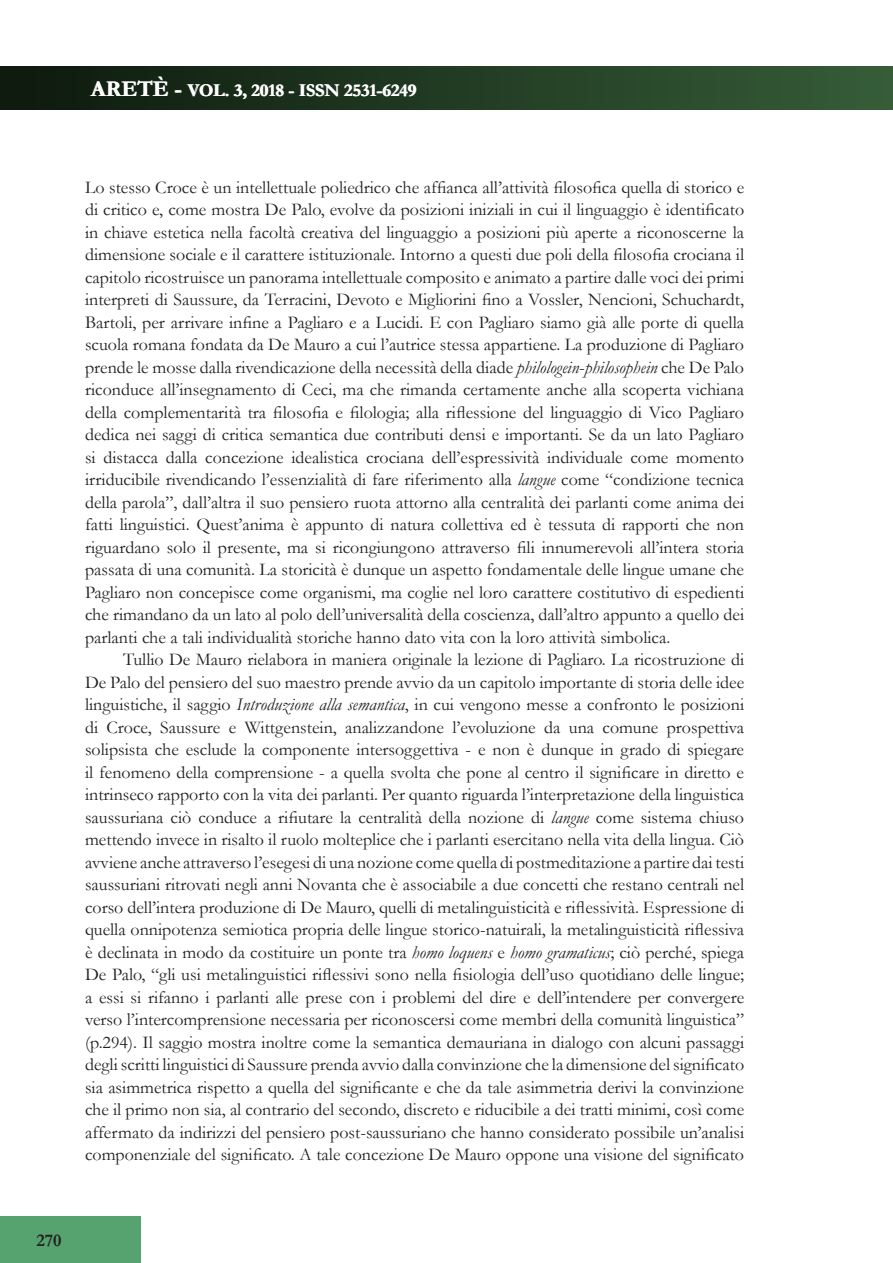
<style>
.page{position:relative;width:893px;height:1263px;background:#fff}
.page>*{position:absolute;margin:0;border:0;box-sizing:border-box;transform-origin:0 0}
.testo{font:18px/22.5px "Garamond";color:#231f20;text-align:justify}
.t1{font:700 18px "Garamond";color:#fff}
.t2{font:700 18px "Garamond";color:#231f20}
.s1{font-size:22.5px}
.s2{font-style:italic}
</style>
<div class="page">
<div style="left:0;top:1217px;width:140px;height:46px;background:#56a36f"></div>
<div style="left:0;top:67px;width:893px;height:42px;background:linear-gradient(to right,#0d190e,#365d38)"></div>
<p class="t1" style="left:91px;top:78px;width:327px"><span class="s1">ARETÈ -</span> VOL. 3, 2018 - ISSN 2531-6249</p>
<p class="testo" style="left:85px;top:175px;width:661px">Lo stesso Croce è un intellettuale poliedrico che affianca all’attività filosofica quella di storico e di critico e, come mostra De Palo, evolve da posizioni iniziali in cui il linguaggio è identificato in chiave estetica nella facoltà creativa del linguaggio a posizioni più aperte a riconoscerne la dimensione sociale e il carattere istituzionale. Intorno a questi due poli della filosofia crociana il capitolo ricostruisce un panorama intellettuale composito e animato a partire dalle voci dei primi interpreti di Saussure, da Terracini, Devoto e Migliorini fino a Vossler, Nencioni, Schuchardt, Bartoli, per arrivare infine a Pagliaro e a Lucidi. E con Pagliaro siamo già alle porte di quella scuola romana fondata da De Mauro a cui l’autrice stessa appartiene. La produzione di Pagliaro prende le mosse dalla rivendicazione della necessità della diade <span class="s2">philologein</span>-<span class="s2">philosophein</span> che De Palo riconduce all’insegnamento di Ceci, ma che rimanda certamente anche alla scoperta vichiana della complementarità tra filosofia e filologia; alla riflessione del linguaggio di Vico Pagliaro dedica nei saggi di critica semantica due contributi densi e importanti. Se da un lato Pagliaro si distacca dalla concezione idealistica crociana dell’espressività individuale come momento irriducibile rivendicando l’essenzialità di fare riferimento alla <span class="s2">langue</span> come “condizione tecnica della parola”, dall’altra il suo pensiero ruota attorno alla centralità dei parlanti come anima dei fatti linguistici. Quest’anima è appunto di natura collettiva ed è tessuta di rapporti che non riguardano solo il presente, ma si ricongiungono attraverso fili innumerevoli all’intera storia passata di una comunità. La storicità è dunque un aspetto fondamentale delle lingue umane che Pagliaro non concepisce come organismi, ma coglie nel loro carattere costitutivo di espedienti che rimandano da un lato al polo dell’universalità della coscienza, dall’altro appunto a quello dei parlanti che a tali individualità storiche hanno dato vita con la loro attività simbolica.</p>
<p class="testo" style="left:85px;top:648px;width:661px;text-indent:38px">Tullio De Mauro rielabora in maniera originale la lezione di Pagliaro. La ricostruzione di De Palo del pensiero del suo maestro prende avvio da un capitolo importante di storia delle idee linguistiche, il saggio <span class="s2">Introduzione alla semantica</span>, in cui vengono messe a confronto le posizioni di Croce, Saussure e Wittgenstein, analizzandone l’evoluzione da una comune prospettiva solipsista che esclude la componente intersoggettiva - e non è dunque in grado di spiegare il fenomeno della comprensione - a quella svolta che pone al centro il significare in diretto e intrinseco rapporto con la vita dei parlanti. Per quanto riguarda l’interpretazione della linguistica saussuriana ciò conduce a rifiutare la centralità della nozione di <span class="s2">langue</span> come sistema chiuso mettendo invece in risalto il ruolo molteplice che i parlanti esercitano nella vita della lingua. Ciò avviene anche attraverso l’esegesi di una nozione come quella di postmeditazione a partire dai testi saussuriani ritrovati negli anni Novanta che è associabile a due concetti che restano centrali nel corso dell’intera produzione di De Mauro, quelli di metalinguisticità e riflessività. Espressione di quella onnipotenza semiotica propria delle lingue storico-natuirali, la metalinguisticità riflessiva è declinata in modo da costituire un ponte tra <span class="s2">homo loquens</span> e <span class="s2">homo gramaticus</span>; ciò perché, spiega De Palo, “gli usi metalinguistici riflessivi sono nella fisiologia dell’uso quotidiano delle lingue; a essi si rifanno i parlanti alle prese con i problemi del dire e dell’intendere per convergere verso l’intercomprensione necessaria per riconoscersi come membri della comunità linguistica” (p.294). Il saggio mostra inoltre come la semantica demauriana in dialogo con alcuni passaggi degli scritti linguistici di Saussure prenda avvio dalla convinzione che la dimensione del significato sia asimmetrica rispetto a quella del significante e che da tale asimmetria derivi la convinzione che il primo non sia, al contrario del secondo, discreto e riducibile a dei tratti minimi, così come affermato da indirizzi del pensiero post-saussuriano che hanno considerato possibile un’analisi componenziale del significato. A tale concezione De Mauro oppone una visione del significato</p>
<p class="t2" style="left:36px;top:1228px;width:27px">270</p>
</div>
